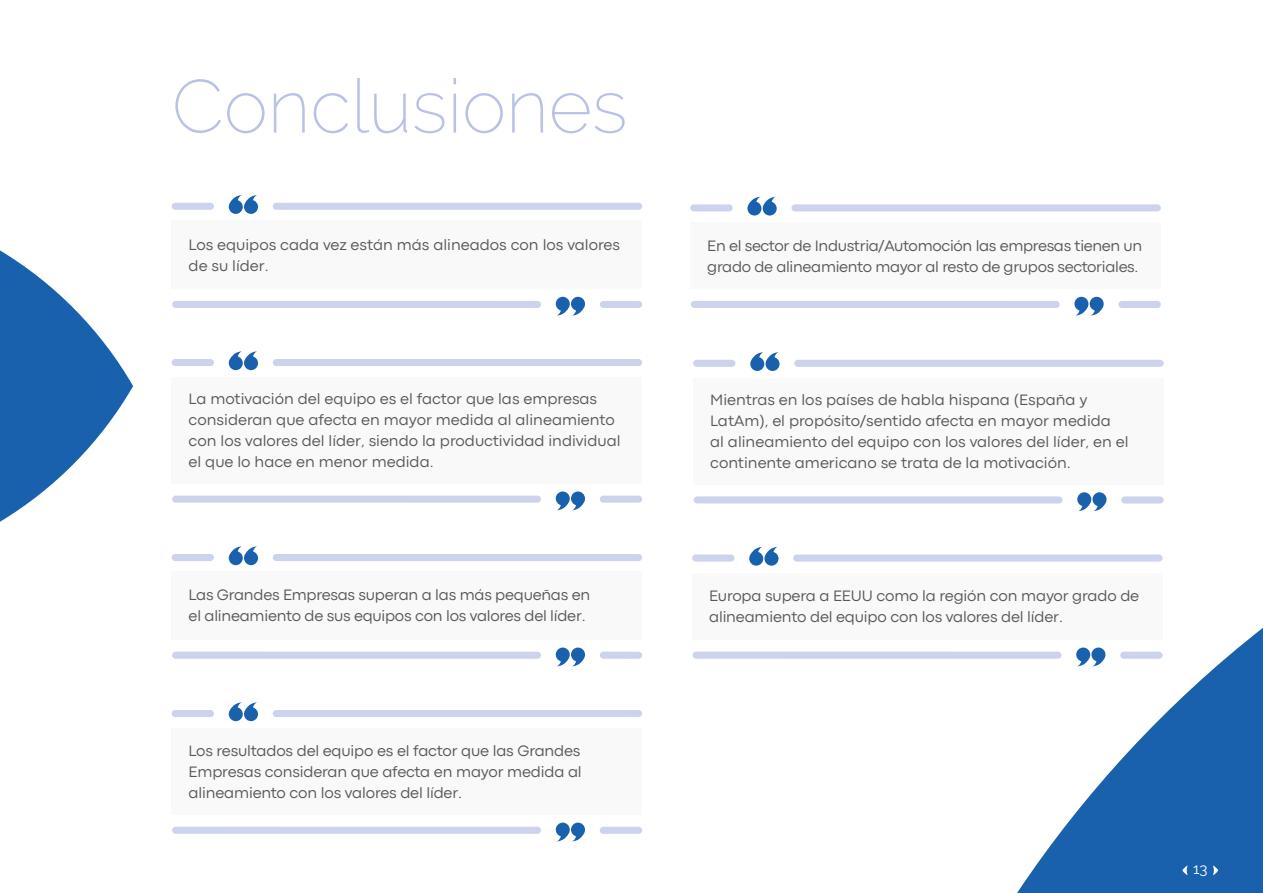
<style>
.page{position:relative;width:1263px;height:893px;background:#fff}
.page>*{position:absolute;margin:0;border:0;box-sizing:border-box;transform-origin:0 0}
.t1{font:200 74.7px "Raleway";color:#b9c2e4}
.t2{font:15.75px/21px "Codec Pro News";letter-spacing:-.01em;color:#575756}
.t3{font:15px "Raleway";color:#fff}
</style>
<div class="page">
<svg style="left:1017px;top:628px;width:246px;height:265px;fill:#1961ac"></svg>
<div style="left:172px;top:377px;width:470px;height:106px;background:#f9f9f9"></div>
<svg style="left:556px;top:491px;width:29px;height:19px"></svg>
<div style="left:172px;top:496px;width:369px;height:7px;background:#cdd3ed;border-radius:4px"></div>
<svg style="left:600px;top:496px;width:42px;height:7px"></svg>
<svg style="left:229px;top:351px;width:29px;height:19px"></svg>
<div style="left:273px;top:359px;width:369px;height:7px;background:#cdd3ed"></div>
<svg style="left:171px;top:359px;width:43px;height:7px"></svg>
<div style="left:693px;top:378px;width:471px;height:106px;background:#f9f9f9"></div>
<svg style="left:1077px;top:492px;width:29px;height:19px"></svg>
<div style="left:694px;top:496px;width:368px;height:7px;background:#cdd3ed;border-radius:4px"></div>
<svg style="left:1121px;top:496px;width:43px;height:7px"></svg>
<svg style="left:750px;top:352px;width:30px;height:19px"></svg>
<div style="left:794px;top:360px;width:370px;height:7px;background:#cdd3ed"></div>
<svg style="left:693px;top:360px;width:42px;height:7px"></svg>
<div style="left:172px;top:728px;width:470px;height:87px;background:#f9f9f9"></div>
<svg style="left:556px;top:822px;width:29px;height:19px"></svg>
<div style="left:172px;top:827px;width:369px;height:7px;background:#cdd3ed;border-radius:4px"></div>
<svg style="left:600px;top:827px;width:42px;height:7px"></svg>
<svg style="left:229px;top:702px;width:29px;height:19px"></svg>
<div style="left:273px;top:710px;width:369px;height:7px;background:#cdd3ed"></div>
<svg style="left:171px;top:710px;width:43px;height:7px"></svg>
<div style="left:692px;top:573px;width:470px;height:67px;background:#f9f9f9"></div>
<svg style="left:1076px;top:647px;width:29px;height:19px"></svg>
<div style="left:693px;top:652px;width:368px;height:7px;background:#cdd3ed;border-radius:4px"></div>
<svg style="left:1120px;top:652px;width:43px;height:7px"></svg>
<svg style="left:749px;top:547px;width:30px;height:19px"></svg>
<svg style="left:793px;top:554px;width:370px;height:8px;background:#d2d8ef"></svg>
<svg style="left:692px;top:554px;width:42px;height:8px"></svg>
<div style="left:690px;top:223px;width:471px;height:66px;background:#f9f9f9"></div>
<svg style="left:1074px;top:297px;width:30px;height:19px"></svg>
<div style="left:691px;top:301px;width:369px;height:7px;background:#cdd3ed;border-radius:4px"></div>
<svg style="left:1118px;top:301px;width:43px;height:7px"></svg>
<svg style="left:747px;top:197px;width:30px;height:19px"></svg>
<svg style="left:791px;top:204px;width:370px;height:7px;background:#cfd5ed"></svg>
<svg style="left:690px;top:204px;width:43px;height:7px"></svg>
<div style="left:172px;top:220px;width:470px;height:69px;background:#f9f9f9"></div>
<svg style="left:556px;top:297px;width:29px;height:19px"></svg>
<div style="left:172px;top:301px;width:369px;height:7px;background:#cdd3ed;border-radius:4px"></div>
<svg style="left:600px;top:301px;width:42px;height:7px"></svg>
<svg style="left:229px;top:195px;width:29px;height:19px"></svg>
<div style="left:273px;top:203px;width:369px;height:7px;background:#cdd3ed"></div>
<svg style="left:171px;top:203px;width:43px;height:7px"></svg>
<div style="left:172px;top:571px;width:470px;height:69px;background:#f9f9f9"></div>
<svg style="left:556px;top:647px;width:29px;height:19px"></svg>
<div style="left:172px;top:652px;width:369px;height:7px;background:#cdd3ed;border-radius:4px"></div>
<svg style="left:600px;top:652px;width:42px;height:7px"></svg>
<svg style="left:229px;top:546px;width:29px;height:19px"></svg>
<div style="left:273px;top:554px;width:369px;height:7px;background:#cdd3ed"></div>
<svg style="left:171px;top:554px;width:43px;height:7px"></svg>
<svg style="left:0;top:250px;width:133px;height:272px"></svg>
<svg style="left:1213px;top:865px;width:5px;height:10px"></svg>
<svg style="left:1182px;top:865px;width:6px;height:10px"></svg>
<h1 class="t1" style="left:172px;top:62px;width:457px">Conclusiones</h1>
<p class="t2" style="left:189px;top:234px;width:433px">Los equipos cada vez están más alineados con los valores de su líder.</p>
<p class="t2" style="left:707px;top:235px;width:437px">En el sector de Industria/Automoción las empresas tienen un grado de alineamiento mayor al resto de grupos sectoriales.</p>
<p class="t2" style="left:189px;top:388px;width:433px">La motivación del equipo es el factor que las empresas consideran que afecta en mayor medida al alineamiento con los valores del líder, siendo la productividad individual el que lo hace en menor medida.</p>
<p class="t2" style="left:710px;top:389px;width:420px">Mientras en los países de habla hispana (España y LatAm), el propósito/sentido afecta en mayor medida al alineamiento del equipo con los valores del líder, en el continente americano se trata de la motivación.</p>
<p class="t2" style="left:189px;top:584px;width:403px">Las Grandes Empresas superan a las más pequeñas en el alineamiento de sus equipos con los valores del líder.</p>
<p class="t2" style="left:189px;top:740px;width:395px;text-align:justify">Los resultados del equipo es el factor que las Grandes Empresas consideran que afecta en mayor medida al alineamiento con los valores del líder.</p>
<p class="t2" style="left:709px;top:585px;width:432px">Europa supera a EEUU como la región con mayor grado de alineamiento del equipo con los valores del líder.</p>
<p class="t3" style="left:1193px;top:860px;width:16px">13</p>
</div>
